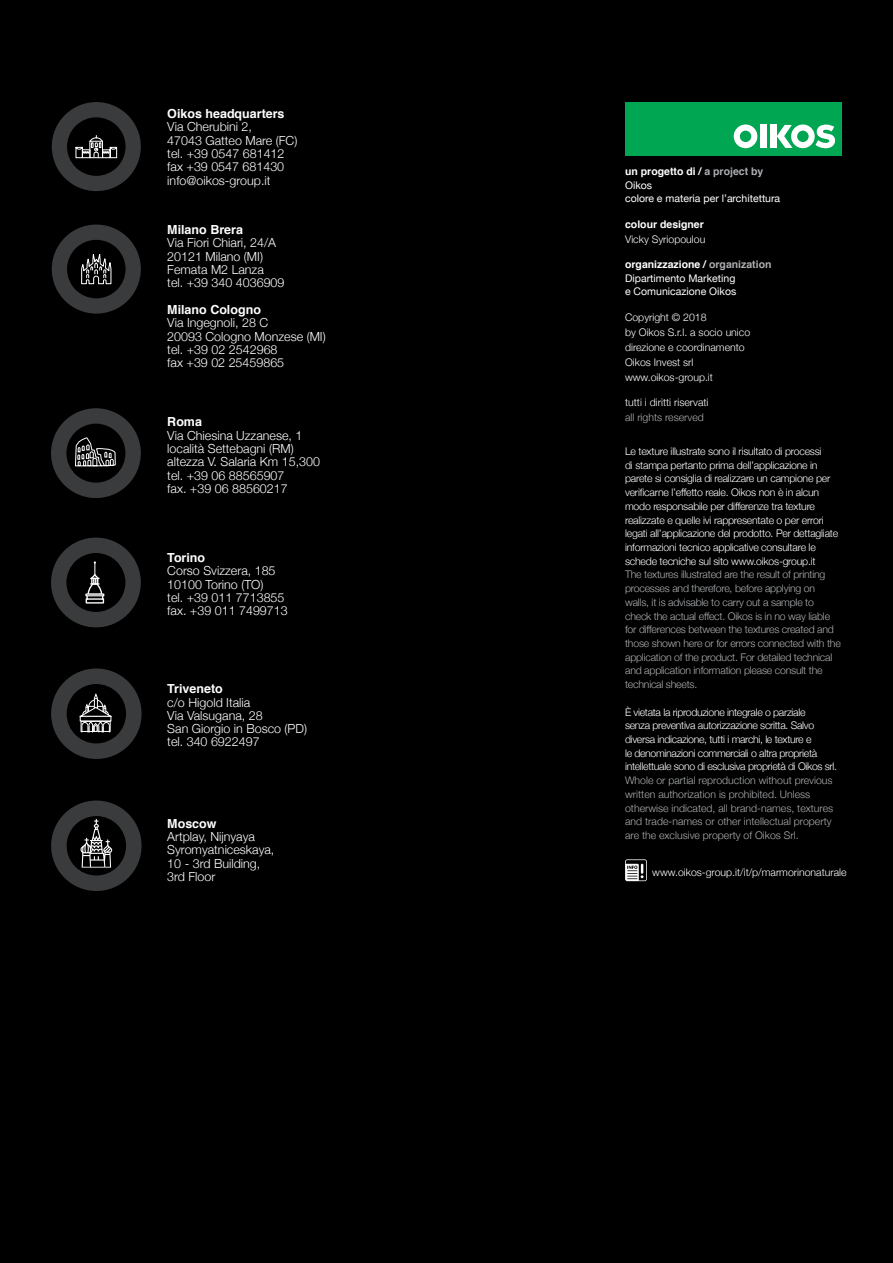
<style>
.page{position:relative;width:893px;height:1263px;background:#000}
.page>*{position:absolute;margin:0;border:0;box-sizing:border-box;transform-origin:0 0}
.t1{font:300 12.45px/13.4px "Helvetica Neue";color:#fff}
.t2{font:700 12.45px "Helvetica";color:#fff}
.t3{font:300 10.5px/13.6px "Helvetica Neue";letter-spacing:-.02em;color:#fff}
.t4{font:300 10.5px/13.6px "Helvetica Neue";letter-spacing:-.02em;color:#adafb2}
.t5{font:300 10.5px/13.6px "Helvetica Neue";color:#adafb2}
.t6{font:300 10.5px/15px "Helvetica Neue";color:#fff}
.t7{font:10.5px/13.5px "Helvetica Neue";color:#fff}
.t8{font:700 10.5px "Helvetica";color:#fff}
.s1{color:#adafb2}
</style>
<div class="page">
<div style="left:625px;top:102px;width:217px;height:54px;background:#00a651"></div>
<svg style="left:734px;top:124px;width:23px;height:24px"></svg>
<div style="left:760px;top:125px;width:7px;height:23px;background:#fff"></div>
<div style="left:770px;top:125px;width:7px;height:23px;background:#fff"></div>
<svg style="left:777px;top:124px;width:58px;height:24px"></svg>
<svg style="left:625px;top:859px;width:22px;height:22px"></svg>
<svg style="left:52px;top:102px;width:89px;height:89px"></svg>
<svg style="left:52px;top:225px;width:89px;height:89px"></svg>
<svg style="left:51px;top:408px;width:90px;height:90px"></svg>
<svg style="left:51px;top:538px;width:90px;height:89px"></svg>
<svg style="left:51px;top:668px;width:91px;height:91px"></svg>
<svg style="left:51px;top:800px;width:91px;height:91px"></svg>
<p class="t2" style="left:167px;top:104px;width:119px">Oikos headquarters</p>
<p class="t1" style="left:167px;top:119px;width:132px">Via Cherubini 2,<br>47043 Gatteo Mare (FC) tel. +39 0547 681412 fax +39 0547 681430 info@oikos-group.it</p>
<p class="t2" style="left:167px;top:219px;width:77px">Milano Brera</p>
<p class="t1" style="left:167px;top:235px;width:119px">Via Fiori Chiari, 24/A<br>20121 Milano (MI)<br>Femata M2 Lanza<br>tel. +39 340 4036909</p>
<p class="t2" style="left:167px;top:299px;width:95px">Milano Cologno</p>
<p class="t1" style="left:167px;top:315px;width:160px">Via Ingegnoli, 28 C<br>20093 Cologno Monzese (MI) tel. +39 02 2542968<br>fax +39 02 25459865</p>
<p class="t2" style="left:167px;top:412px;width:36px">Roma</p>
<p class="t1" style="left:167px;top:428px;width:154px">Via Chiesina Uzzanese, 1 località Settebagni (RM) altezza V. Salaria Km 15,300 tel. +39 06 88565907<br>fax. +39 06 88560217</p>
<p class="t2" style="left:167px;top:547px;width:39px">Torino</p>
<p class="t1" style="left:167px;top:563px;width:122px">Corso Svizzera, 185<br>10100 Torino (TO)<br>tel. +39 011 7713855 fax. +39 011 7499713</p>
<p class="t2" style="left:167px;top:679px;width:57px">Triveneto</p>
<p class="t1" style="left:167px;top:694px;width:141px">c/o Higold Italia<br>Via Valsugana, 28<br>San Giorgio in Bosco (PD) tel. 340 6922497</p>
<p class="t2" style="left:167px;top:813px;width:51px">Moscow</p>
<p class="t1" style="left:167px;top:829px;width:109px">Artplay, Nijnyaya<br>Syromyatniceskaya,<br>10 - 3rd Building,<br>3rd Floor</p>
<p class="t8" style="left:625px;top:163px;width:140px">un progetto di / <span class="s1">a project by</span></p>
<p class="t7" style="left:625px;top:179px;width:157px">Oikos<br>colore e materia per l’architettura</p>
<p class="t8" style="left:625px;top:216px;width:80px">colour designer</p>
<p class="t6" style="left:625px;top:231px;width:82px">Vicky Syriopoulou</p>
<p class="t8" style="left:625px;top:256px;width:148px">organizzazione / <span class="s1">organization</span></p>
<p class="t7" style="left:625px;top:272px;width:113px">Dipartimento Marketing e Comunicazione Oikos</p>
<p class="t6" style="left:625px;top:309px;width:127px">Copyright © 2018<br>by Oikos S.r.l. a socio unico direzione e coordinamento<br>Oikos Invest srl www.oikos-group.it</p>
<p class="t6" style="left:625px;top:394px;width:85px">tutti i diritti riservati</p>
<p class="t5" style="left:625px;top:410px;width:80px">all rights reserved</p>
<p class="t3" style="left:625px;top:444px;width:215px">Le texture illustrate sono il risultato di processi<br>di stampa pertanto prima dell’applicazione in parete si consiglia di realizzare un campione per verificarne l’effetto reale. Oikos non è in alcun modo responsabile per differenze tra texture realizzate e quelle ivi rappresentate o per errori legati all’applicazione del prodotto. Per dettagliate informazioni tecnico applicative consultare le schede tecniche sul sito www.oikos-group.it</p>
<p class="t4" style="left:625px;top:567px;width:217px">The textures illustrated are the result of printing processes and therefore, before applying on walls, it is advisable to carry out a sample to check the actual effect. Oikos is in no way liable for differences between the textures created and those shown here or for errors connected with the application of the product. For detailed technical and application information please consult the technical sheets.</p>
<p class="t3" style="left:625px;top:704px;width:214px">È vietata la riproduzione integrale o parziale<br>senza preventiva autorizzazione scritta. Salvo diversa indicazione, tutti i marchi, le texture e<br>le denominazioni commerciali o altra proprietà intellettuale sono di esclusiva proprietà di Oikos srl.</p>
<p class="t5" style="left:625px;top:773px;width:210px">Whole or partial reproduction without previous written authorization is prohibited. Unless otherwise indicated, all brand-names, textures and trade-names or other intellectual property are the exclusive property of Oikos Srl.</p>
<p class="t6" style="left:652px;top:864px;width:196px">www.oikos-group.it/it/p/marmorinonaturale</p>
</div>
